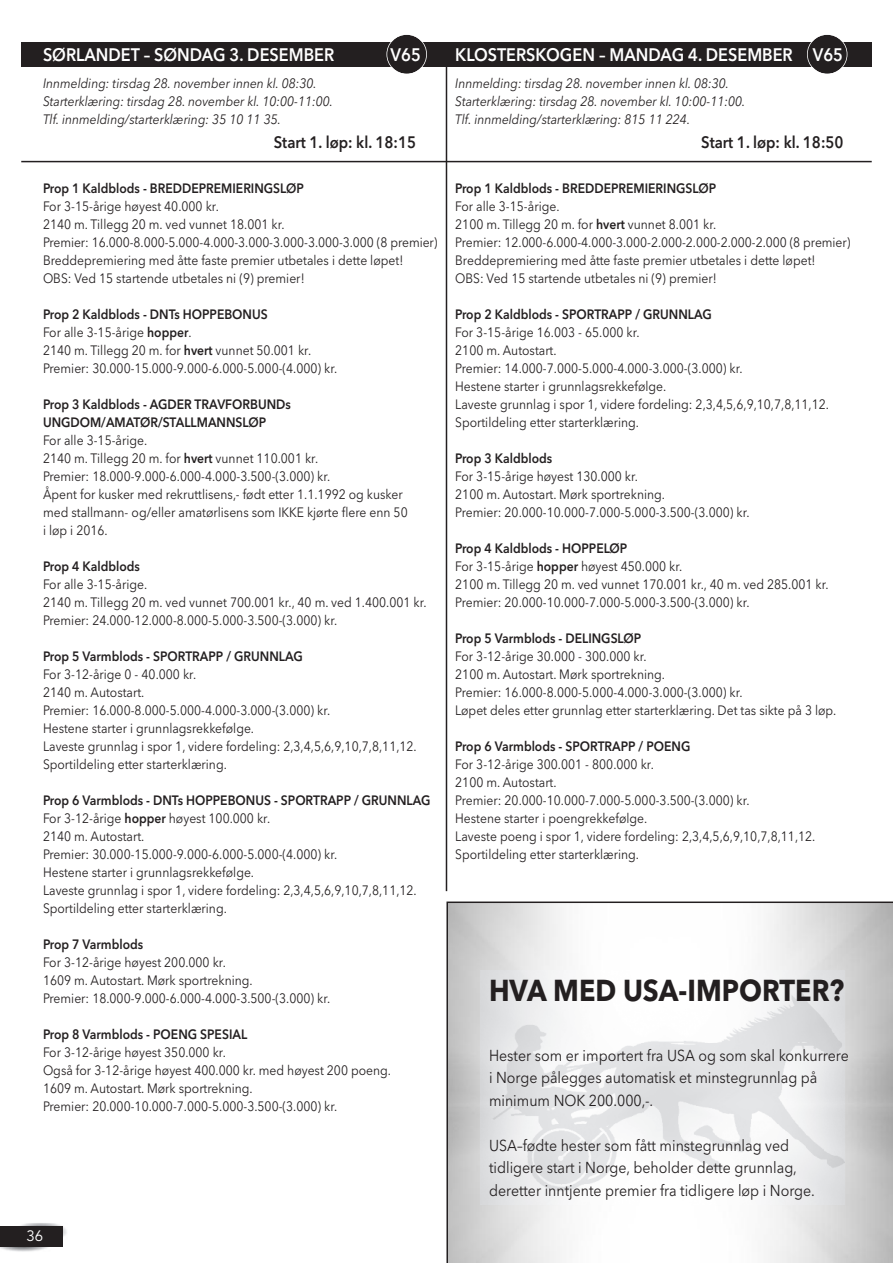
<style>
.page{position:relative;width:893px;height:1263px;background:#fff}
.page>*{position:absolute;margin:0;border:0;box-sizing:border-box;transform-origin:0 0}
.t1{font:700 30px "Avenir Next";color:#231f20;scale:.9 1}
.t2{font:600 18px "Avenir Next";color:#fff;scale:.9 1}
.t3{font:600 16.5px "Avenir Next";color:#231f20;scale:.9 1}
.t4{font:15.75px/22.5px "Avenir Next";color:#231f20;scale:.9 1}
.t5{font:15px "Avenir";color:#fff}
.t6{font:13.5px/18px "Avenir Next";color:#231f20;scale:.9 1}
.t7{font:600 13.5px/18px "Avenir Next";color:#231f20;scale:.9 1}
.t8{font:italic 13.5px/18px "Avenir Next";color:#231f20;scale:.9 1}
.s1{font-weight:600}
</style>
<div class="page">
<svg style="left:446px;top:901px;width:447px;height:362px"></svg>
<img style="left:20px;top:1223px;width:47px;height:14px">
<div style="left:0;top:1226px;width:63px;height:21px;background:#231f20"></div>
<div style="left:21px;top:42px;width:425px;height:25px;background:#231f20"></div>
<div style="left:446px;top:42px;width:426px;height:25px;background:#231f20"></div>
<div style="left:808px;top:35px;width:39px;height:39px;background:#231f20;border-radius:50%"></div>
<div style="left:807px;top:34px;width:40px;height:41px;border:2px solid #fff;border-radius:50%"></div>
<div style="left:387px;top:35px;width:39px;height:39px;background:#231f20;border-radius:50%"></div>
<div style="left:386px;top:34px;width:41px;height:41px;border:2px solid #fff;border-radius:50%"></div>
<hr style="left:21px;top:161px;width:851px;height:1px;background:#231f20">
<hr style="left:446px;top:43px;width:1px;height:848px;background:#231f20">
<img style="left:480px;top:971px;width:364px;height:233px">
<h2 class="t2" style="left:43px;top:39px;width:325px">SØRLANDET – SØNDAG 3. DESEMBER</h2>
<h2 class="t2" style="left:391px;top:39px;width:35px">V65</h2>
<p class="t8" style="left:43px;top:73px;width:324px">Innmelding: tirsdag 28. november innen kl. 08:30.<br>Starterklæring: tirsdag 28. november kl. 10:00-11:00.<br>Tlf. innmelding/starterklæring: 35 10 11 35.</p>
<p class="t3" style="left:274px;top:128px;width:160px">START 1. LØP: KL. 18:15</p>
<p class="t7" style="left:43px;top:178px;width:291px">PROP 1 KALDBLODS - BREDDEPREMIERINGSLØP</p>
<p class="t6" style="left:43px;top:196px;width:440px">For 3-15-årige høyest 40.000 kr.<br>2140 m. Tillegg 20 m. ved vunnet 18.001 kr.<br>Premier: 16.000-8.000-5.000-4.000-3.000-3.000-3.000-3.000 (8 premier)<br>Breddepremiering med åtte faste premier utbetales i dette løpet!<br>oBS: Ved 15 startende utbetales ni (9) premier!</p>
<p class="t6" style="left:43px;top:304px;width:329px"><span class="s1">PROP 2 KALDBLODS - DNTS HOPPEBONUS<br></span>For alle 3-15-årige <span class="s1">HOPPER</span>.<br>2140 m. Tillegg 20 m. for <span class="s1">HVERT</span> vunnet 50.001 kr.<br>Premier: 30.000-15.000-9.000-6.000-5.000-(4.000) kr.</p>
<p class="t7" style="left:43px;top:394px;width:277px">PROP 3 KALDBLODS - AGDER TRAVFORBUNDS<br>UNGDOM/AMATØR/STALLMANNSLØP</p>
<p class="t6" style="left:43px;top:430px;width:407px">For alle 3-15-årige.<br>2140 m. Tillegg 20 m. for <span class="s1">HVERT</span> vunnet 110.001 kr.<br>Premier: 18.000-9.000-6.000-4.000-3.500-(3.000) kr.<br>Åpent for kusker med rekruttlisens,- født etter 1.1.1992 og kusker med stallmann- og/eller amatørlisens som IKKE kjørte flere enn 50 i løp i 2016.</p>
<p class="t7" style="left:43px;top:556px;width:109px">PROP 4 KALDBLODS</p>
<p class="t6" style="left:43px;top:574px;width:428px">For alle 3-15-årige.<br>2140 m. Tillegg 20 m. ved vunnet 700.001 kr., 40 m. ved 1.400.001 kr.<br>Premier: 24.000-12.000-8.000-5.000-3.500-(3.000) kr.</p>
<p class="t7" style="left:43px;top:646px;width:290px">PROP 5 VARMBLODS - SPORTRAPP / GRUNNLAG</p>
<p class="t6" style="left:43px;top:664px;width:417px">For 3-12-årige 0 - 40.000 kr.<br>2140 m. Autostart.<br>Premier: 16.000-8.000-5.000-4.000-3.000-(3.000) kr.<br>Hestene starter i grunnlagsrekkefølge.<br>Laveste grunnlag i spor 1, videre fordeling: 2,3,4,5,6,9,10,7,8,11,12.<br>Sportildeling etter starterklæring.</p>
<p class="t6" style="left:43px;top:790px;width:432px"><span class="s1">PROP 6 VARMBLODS - DNTS HOPPEBONUS - SPORTRAPP / GRUNNLAG </span>For 3-12-årige <span class="s1">HOPPER</span> høyest 100.000 kr.<br>2140 m. Autostart.<br>Premier: 30.000-15.000-9.000-6.000-5.000-(4.000) kr.<br>Hestene starter i grunnlagsrekkefølge.<br>Laveste grunnlag i spor 1, videre fordeling: 2,3,4,5,6,9,10,7,8,11,12.<br>Sportildeling etter starterklæring.</p>
<p class="t7" style="left:43px;top:934px;width:113px">PROP 7 VARMBLODS</p>
<p class="t6" style="left:43px;top:952px;width:321px">For 3-12-årige høyest 200.000 kr.<br>1609 m. Autostart. Mørk sportrekning.<br>Premier: 18.000-9.000-6.000-4.000-3.500-(3.000) kr.</p>
<p class="t7" style="left:43px;top:1024px;width:228px">PROP 8 VARMBLODS - POENG SPESIAL</p>
<p class="t6" style="left:43px;top:1042px;width:388px">For 3-12-årige høyest 350.000 kr.<br>også for 3-12-årige høyest 400.000 kr. med høyest 200 poeng.<br>1609 m. Autostart. Mørk sportrekning.<br>Premier: 20.000-10.000-7.000-5.000-3.500-(3.000) kr.</p>
<p class="t5" style="left:26px;top:1227px;width:18px">36</p>
<h2 class="t2" style="left:455px;top:39px;width:432px">KLOSTERSKOGEN – MANDAG 4. DESEMBER V65</h2>
<p class="t8" style="left:455px;top:73px;width:324px">Innmelding: tirsdag 28. november innen kl. 08:30.<br>Starterklæring: tirsdag 28. november kl. 10:00-11:00.<br>Tlf. innmelding/starterklæring: 815 11 224.</p>
<p class="t3" style="left:701px;top:128px;width:160px">START 1. LØP: KL. 18:50</p>
<p class="t7" style="left:455px;top:178px;width:291px">PROP 1 KALDBLODS - BREDDEPREMIERINGSLØP</p>
<p class="t6" style="left:455px;top:196px;width:441px">For alle 3-15-årige.<br>2100 m. Tillegg 20 m. for <span class="s1">HVERT</span> vunnet 8.001 kr.<br>Premier: 12.000-6.000-4.000-3.000-2.000-2.000-2.000-2.000 (8 premier)<br>Breddepremiering med åtte faste premier utbetales i dette løpet!<br>oBS: Ved 15 startende utbetales ni (9) premier!</p>
<p class="t7" style="left:455px;top:304px;width:287px">PROP 2 KALDBLODS - SPORTRAPP / GRUNNLAG</p>
<p class="t6" style="left:455px;top:322px;width:417px">For 3-15-årige 16.003 - 65.000 kr.<br>2100 m. Autostart.<br>Premier: 14.000-7.000-5.000-4.000-3.000-(3.000) kr.<br>Hestene starter i grunnlagsrekkefølge.<br>Laveste grunnlag i spor 1, videre fordeling: 2,3,4,5,6,9,10,7,8,11,12.<br>Sportildeling etter starterklæring.</p>
<p class="t7" style="left:455px;top:448px;width:109px">PROP 3 KALDBLODS</p>
<p class="t6" style="left:455px;top:466px;width:329px">For 3-15-årige høyest 130.000 kr.<br>2100 m. Autostart. Mørk sportrekning.<br>Premier: 20.000-10.000-7.000-5.000-3.500-(3.000) kr.</p>
<p class="t6" style="left:455px;top:538px;width:417px"><span class="s1">PROP 4 KALDBLODS - HOPPELØP<br></span>For 3-15-årige <span class="s1">HOPPER</span> høyest 450.000 kr.<br>2100 m. Tillegg 20 m. ved vunnet 170.001 kr., 40 m. ved 285.001 kr.<br>Premier: 20.000-10.000-7.000-5.000-3.500-(3.000) kr.</p>
<p class="t7" style="left:455px;top:628px;width:208px">PROP 5 VARMBLODS - DELINGSLØP</p>
<p class="t6" style="left:455px;top:646px;width:425px">For 3-12-årige 30.000 - 300.000 kr.<br>2100 m. Autostart. Mørk sportrekning.<br>Premier: 16.000-8.000-5.000-4.000-3.000-(3.000) kr.<br>Løpet deles etter grunnlag etter starterklæring. Det tas sikte på 3 løp.</p>
<p class="t7" style="left:455px;top:736px;width:263px">PROP 6 VARMBLODS - SPORTRAPP / POENG</p>
<p class="t6" style="left:455px;top:754px;width:402px">For 3-12-årige 300.001 - 800.000 kr.<br>2100 m. Autostart.<br>Premier: 20.000-10.000-7.000-5.000-3.500-(3.000) kr.<br>Hestene starter i poengrekkefølge.<br>Laveste poeng i spor 1, videre fordeling: 2,3,4,5,6,9,10,7,8,11,12.<br>Sportildeling etter starterklæring.</p>
<h1 class="t1" style="left:489px;top:964px;width:396px">HVA MED USA-IMPORTER?</h1>
<p class="t4" style="left:489px;top:1043px;width:401px">Hester som er importert fra USA og som skal konkurrere i Norge pålegges automatisk et minstegrunnlag på minimum NoK 200.000,-.</p>
<p class="t4" style="left:489px;top:1133px;width:364px">USA–fødte hester som fått minstegrunnlag ved tidligere start i Norge, beholder dette grunnlag, deretter inntjente premier fra tidligere løp i Norge.</p>
</div>
